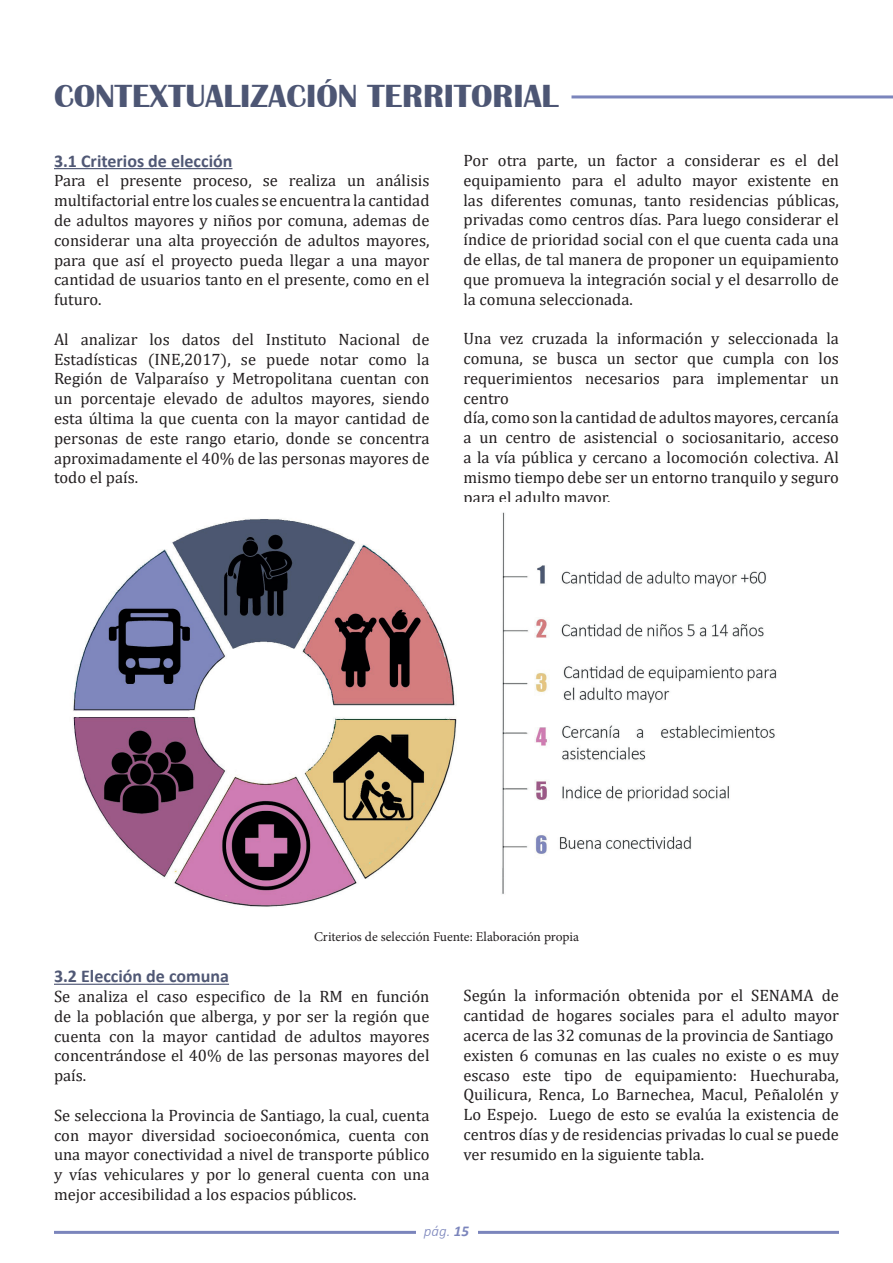
<style>
.page{position:relative;width:893px;height:1263px;background:#fff}
.page>*{position:absolute;margin:0;border:0;box-sizing:border-box;transform-origin:0 0}
.t1{font:700 33px "Britannic";color:#4d5674}
.t2{font:700 18px "Calibri";color:#505875}
.t3{font:16.5px/19.8px "Cambria Math";color:#231f20;text-align:justify}
.t4{font:italic 300 15px "Calibri";color:#7b85bc}
.t5{font:13.5px "Minion Pro";color:#231f20}
.s1{font-weight:700}
</style>
<div class="page">
<hr style="left:54px;top:1231px;width:785px;height:3px;background:#7b85bc">
<div style="left:416px;top:1224px;width:61px;height:16px;background:#fff"></div>
<hr style="left:571px;top:95px;width:322px;height:3px;background:#7b85bc">
<hr style="left:54px;top:168px;width:178px;height:1px;background:#505875">
<hr style="left:54px;top:984px;width:175px;height:1px;background:#505875">
<img style="left:73px;top:512px;width:704px;height:395px">
<h1 class="t1" style="left:54px;top:78px;width:506px">CONTEXTUALIZACIÓN TERRITORIAL</h1>
<p class="t2" style="left:54px;top:148px;width:180px">3.1 Criterios de elección</p>
<p class="t3" style="left:54px;top:171px;width:377px">Para el presente proceso, se realiza un análisis multifactorial entre los cuales se encuentra la cantidad de adultos mayores y niños por comuna, ademas de considerar una alta proyección de adultos mayores, para que así el proyecto pueda llegar a una mayor cantidad de usuarios tanto en el presente, como en el futuro.</p>
<p class="t3" style="left:54px;top:329px;width:377px">Al analizar los datos del Instituto Nacional de Estadísticas (INE,2017), se puede notar como la Región de Valparaíso y Metropolitana cuentan con un porcentaje elevado de adultos mayores, siendo esta última la que cuenta con la mayor cantidad de personas de este rango etario, donde se concentra aproximadamente el 40% de las personas mayores de todo el país.</p>
<p class="t3" style="left:463px;top:150px;width:377px">Por otra parte, un factor a considerar es el del equipamiento para el adulto mayor existente en las diferentes comunas, tanto residencias públicas, privadas como centros días. Para luego considerar el índice de prioridad social con el que cuenta cada una de ellas, de tal manera de proponer un equipamiento que promueva la integración social y el desarrollo de la comuna seleccionada.</p>
<p class="t3" style="left:463px;top:329px;width:377px;text-align:left">Una vez cruzada la información y seleccionada la comuna, se busca un sector que cumpla con los requerimientos necesarios para implementar un centro<br>día, como son la cantidad de adultos mayores, cercanía a un centro de asistencial o sociosanitario, acceso a la vía pública y cercano a locomoción colectiva. Al mismo tiempo debe ser un entorno tranquilo y seguro para el adulto mayor.</p>
<p class="t5" style="left:314px;top:927px;width:266px">Criterios de selección Fuente: Elaboración propia</p>
<p class="t2" style="left:54px;top:963px;width:177px">3.2 Elección de comuna</p>
<p class="t3" style="left:54px;top:986px;width:377px">Se analiza el caso especifico de la RM en función de la población que alberga, y por ser la región que cuenta con la mayor cantidad de adultos mayores concentrándose el 40% de las personas mayores del país.</p>
<p class="t3" style="left:54px;top:1105px;width:377px">Se selecciona la Provincia de Santiago, la cual, cuenta con mayor diversidad socioeconómica, cuenta con una mayor conectividad a nivel de transporte público y vías vehiculares y por lo general cuenta con una mejor accesibilidad a los espacios públicos.</p>
<p class="t3" style="left:463px;top:986px;width:377px;text-align:left">Según la información obtenida por el SENAMA de cantidad de hogares sociales para el adulto mayor acerca de las 32 comunas de la provincia de Santiago existen 6 comunas en las cuales no existe o es muy escaso este tipo de equipamiento: Huechuraba, Quilicura, Renca, Lo Barnechea, Macul, Peñalolén y Lo Espejo. Luego de esto se evalúa la existencia de centros días y de residencias privadas lo cual se puede ver resumido en la siguiente tabla.</p>
<p class="t4" style="left:424px;top:1221px;width:47px">pág. <span class="s1">15</span></p>
</div>
